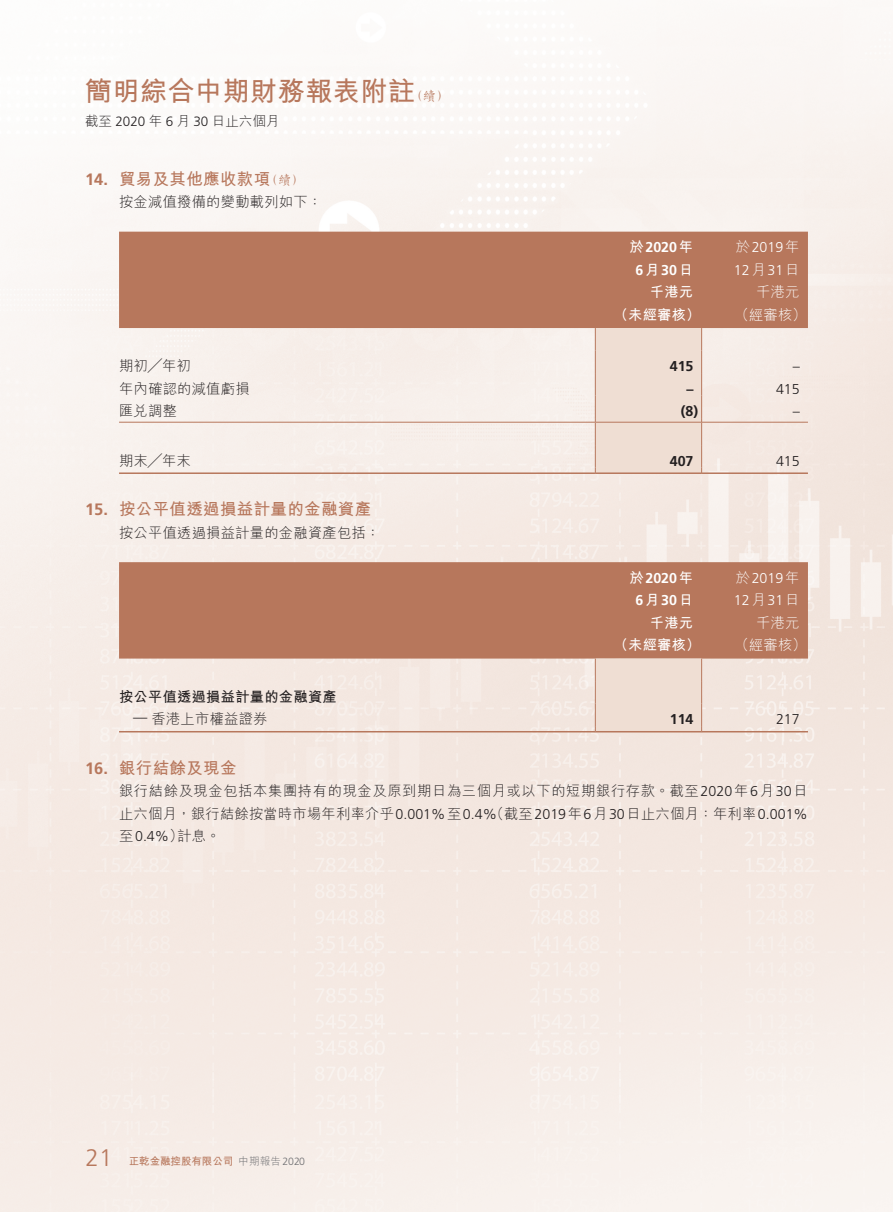
<style>
.page{position:relative;width:893px;height:1212px;background:#fff}
.page>*{position:absolute;margin:0;border:0;box-sizing:border-box;transform-origin:0 0}
.t1{font:700 27px "M Hei HK";letter-spacing:.02em;color:#b7775c}
.t2{font:300 24px "Frutiger LT Std";color:#b7775c}
._01_H1{font:700 16.5px "M Hei HK";letter-spacing:.02em;color:#b7775c}
._01_H1-2{font:700 16.5px "Frutiger LT Std";color:#b7775c}
._00_txt{font:300 14.25px/22.5px "M Hei HK";letter-spacing:.045em;color:#231f20;text-align:right}
._00_txt-2{font:300 14.25px/22.5px "M Hei HK";letter-spacing:.02em;color:#231f20}
._50_Table_txt{font:300 14.25px "M Hei HK";letter-spacing:.02em;color:#231f20}
._50_Table_txt-2{font:300 14.25px "Frutiger LT Std";color:#fff}
._50_Table_txt-3{font:700 14.25px "Frutiger LT Std";color:#fff}
._50_Table_txt-4{font:700 14.25px "M Hei HK";letter-spacing:.02em;color:#fff}
._50_Table_txt-5{font:300 14.25px "M Hei HK";letter-spacing:.02em;color:#fff}
._50_Table_txt-6{font:700 14.25px "M Hei HK";letter-spacing:.02em;color:#231f20}
._50_Table_txt-7{font:700 14.25px "Frutiger LT Std";color:#231f20}
._50_Table_txt-8{font:300 14.25px "Frutiger LT Std";color:#231f20}
._00_txt-3{font:300 14.25px "Frutiger LT Std";color:#231f20}
.t3{font:300 13.5px "M Hei HK";color:#231f20}
._01_H1-3{font:500 13.5px "M Kai HK";color:#b7775c}
.t4{font:700 10.5px "M Hei HK";letter-spacing:-.005em;color:#b7775c}
.t5{font:300 10.5px "M Hei HK";color:#6c6d70}
.s1{font-family:"Frutiger LT Std"}
.s2{font-family:"M Hei HK"}
</style>
<div class="page">
<img style="left:0;top:15px;width:893px;height:1197px">
<div style="left:119px;top:232px;width:689px;height:96px;background:#b7775c"></div>
<div style="left:595px;top:328px;width:107px;height:146px;background:#efded3"></div>
<hr style="left:119px;top:422px;width:476px;height:1px;background:#b7775c">
<hr style="left:596px;top:422px;width:105px;height:1px;background:#b7775c">
<hr style="left:702px;top:422px;width:106px;height:1px;background:#b7775c">
<hr style="left:119px;top:472px;width:476px;height:2px;background:#b7775c">
<hr style="left:596px;top:472px;width:105px;height:2px;background:#b7775c">
<hr style="left:702px;top:472px;width:106px;height:2px;background:#b7775c">
<div style="left:119px;top:562px;width:689px;height:96px;background:#b7775c"></div>
<div style="left:595px;top:658px;width:107px;height:74px;background:#efded3"></div>
<hr style="left:119px;top:731px;width:476px;height:1px;background:#b7775c">
<hr style="left:596px;top:731px;width:105px;height:1px;background:#b7775c">
<hr style="left:702px;top:731px;width:106px;height:1px;background:#b7775c">
<h1 class="t1" style="left:85px;top:71px;width:331px">簡明綜合中期財務報表附註</h1>
<p class="_01_H1-3" style="left:409px;top:86px;width:42px">（續(</p>
<p class="t3" style="left:85px;top:114px;width:196px">截至 <span class="s1">2020</span> 年 <span class="s1">6</span> 月 <span class="s1">30</span> 日止六個月</p>
<p class="_01_H1-2" style="left:85px;top:169px;width:24px">14.</p>
<p class="_01_H1" style="left:119px;top:167px;width:153px">貿易及其他應收款項</p>
<p class="_01_H1-3" style="left:265px;top:170px;width:42px">（續(</p>
<p class="_00_txt-2" style="left:119px;top:191px;width:204px">按金減值撥備的變動載列如下：</p>
<p class="_50_Table_txt" style="left:119px;top:359px;width:73px">期初╱年初</p>
<p class="_50_Table_txt" style="left:119px;top:381px;width:132px">年內確認的減值虧損</p>
<p class="_50_Table_txt" style="left:119px;top:404px;width:59px">匯兌調整</p>
<p class="_01_H1-2" style="left:85px;top:500px;width:24px">15.</p>
<p class="_50_Table_txt" style="left:119px;top:453px;width:73px">期末╱年末</p>
<p class="_01_H1" style="left:119px;top:497px;width:254px">按公平值透過損益計量的金融資產</p>
<p class="_00_txt-2" style="left:119px;top:521px;width:263px">按公平值透過損益計量的金融資產包括：</p>
<p class="_50_Table_txt-3" style="left:629px;top:239px;width:65px"><span class="s2">於</span>2020<span class="s2">年</span></p>
<p class="_50_Table_txt-3" style="left:635px;top:261px;width:59px">6<span class="s2">月</span>30<span class="s2">日</span></p>
<p class="_50_Table_txt-4" style="left:650px;top:282px;width:45px">千港元</p>
<p class="_50_Table_txt-2" style="left:736px;top:239px;width:65px"><span class="s2">於</span>2019<span class="s2">年</span></p>
<p class="_50_Table_txt-2" style="left:734px;top:262px;width:67px">12<span class="s2">月</span>31<span class="s2">日</span></p>
<p class="_50_Table_txt-5" style="left:756px;top:285px;width:45px">千港元</p>
<p class="_50_Table_txt-4" style="left:614px;top:304px;width:88px">（未經審核）</p>
<p class="_50_Table_txt-5" style="left:735px;top:307px;width:73px">（經審核(</p>
<p class="_50_Table_txt-7" style="left:670px;top:358px;width:25px">415</p>
<p class="_50_Table_txt-8" style="left:793px;top:358px;width:9px">–</p>
<p class="_50_Table_txt-7" style="left:686px;top:380px;width:9px">–</p>
<p class="_50_Table_txt-8" style="left:776px;top:381px;width:25px">415</p>
<p class="_50_Table_txt-7" style="left:681px;top:403px;width:19px">(8)</p>
<p class="_50_Table_txt-8" style="left:793px;top:403px;width:9px">–</p>
<p class="_50_Table_txt-7" style="left:670px;top:452px;width:25px">407</p>
<p class="_50_Table_txt-8" style="left:776px;top:453px;width:25px">415</p>
<p class="_50_Table_txt-3" style="left:629px;top:569px;width:65px"><span class="s2">於</span>2020<span class="s2">年</span></p>
<p class="_50_Table_txt-3" style="left:635px;top:592px;width:59px">6<span class="s2">月</span>30<span class="s2">日</span></p>
<p class="_50_Table_txt-4" style="left:650px;top:612px;width:45px">千港元</p>
<p class="_50_Table_txt-4" style="left:614px;top:635px;width:88px">（未經審核）</p>
<p class="_50_Table_txt-2" style="left:736px;top:570px;width:65px"><span class="s2">於</span>2019<span class="s2">年</span></p>
<p class="_50_Table_txt-2" style="left:734px;top:592px;width:67px">12<span class="s2">月</span>31<span class="s2">日</span></p>
<p class="_50_Table_txt-5" style="left:756px;top:615px;width:45px">千港元</p>
<p class="_50_Table_txt-5" style="left:735px;top:638px;width:73px">（經審核(</p>
<p class="_50_Table_txt-6" style="left:119px;top:686px;width:219px">按公平值透過損益計量的金融資產</p>
<p class="_50_Table_txt" style="left:152px;top:712px;width:117px">香港上市權益證券</p>
<p class="_50_Table_txt-8" style="left:133px;top:709px;width:16px">—</p>
<p class="_50_Table_txt-7" style="left:670px;top:711px;width:25px">114</p>
<p class="_50_Table_txt-8" style="left:776px;top:711px;width:25px">217</p>
<p class="_01_H1-2" style="left:85px;top:758px;width:24px">16.</p>
<p class="_01_H1" style="left:119px;top:756px;width:119px">銀行結餘及現金</p>
<p class="_00_txt" style="left:119px;top:780px;width:690px">銀行結餘及現金包括本集團持有的現金及原到期日為三個月或以下的短期銀行存款。截至<span class="s1">2020</span>年<span class="s1">6</span>月<span class="s1">30</span>日（截至<span class="s1">2019</span>年<span class="s1">6</span>月<span class="s1">30</span>日止六個月：年利率<span class="s1">0.001%</span></p>
<p class="_00_txt-2" style="left:177px;top:802px;width:321px;text-indent:-58px">止六個月，銀行結餘按當時市場年利率介乎<span class="s1">0.001%</span>至<span class="s1">0.4%</span>計息。</p>
<p class="_00_txt-3" style="left:119px;top:828px;width:66px"><span class="s2">至</span>0.4%<span class="s2">）</span></p>
<h2 class="t2" style="left:86px;top:1144px;width:28px">21</h2>
<p class="t4" style="left:129px;top:1154px;width:106px">正乾金融控股有限公司</p>
<p class="t5" style="left:238px;top:1156px;width:68px">中期報告<span class="s1">2020</span></p>
</div>
